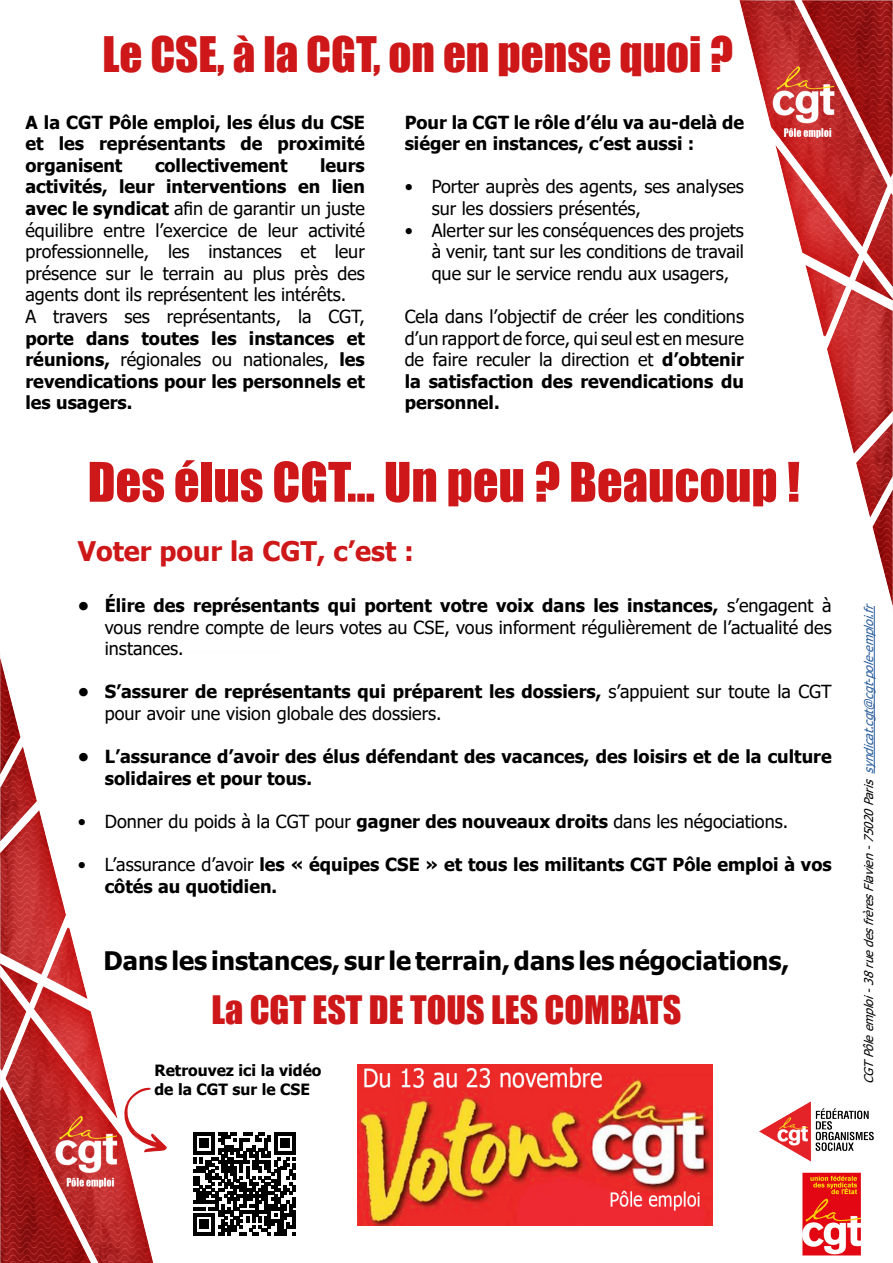
<style>
.page{position:relative;width:893px;height:1263px;background:#fff}
.page>*{position:absolute;margin:0;border:0;box-sizing:border-box;transform-origin:0 0}
.t1{font:50.4px "Impact";color:#cd1719}
.t2{font:45px "Impact";color:#cd1719}
.t3{font:36px "Impact";color:#cd1719}
.t4{font:700 27px "Tahoma";color:#cd1719}
.t5{font:700 25.5px "Tahoma";color:#000}
.t6{font:18px/21.6px "Tahoma";color:#000;text-align:justify}
.t7{font:700 18px/21.6px "Tahoma";color:#000}
.t8{font:700 15.45px "Tahoma";color:#000}
.t9{font:italic 12px "Tahoma";color:#000}
.s1{font-weight:700}
.s2{font-weight:400}
.s3{color:#275b9b}
</style>
<div class="page">
<img style="left:0;top:0;width:893px;height:1263px">
<img style="left:357px;top:1064px;width:356px;height:161px">
<hr style="left:874px;top:606px;width:1px;height:168px;background:#275b9b">
<svg style="left:124px;top:1087px;width:43px;height:65px"></svg>
<svg style="left:193px;top:1132px;width:103px;height:103px"></svg>
<p class="t2" style="left:102px;top:19px;width:632px">Le CSE, à la CGT, on en pense quoi ?</p>
<p class="t7" style="left:26px;top:112px;width:341px;text-align:justify">A la CGT Pôle emploi, les élus du CSE et les représentants de proximité organisent</p>
<p class="t7" style="left:405px;top:112px;width:341px">Pour la CGT le rôle d’élu va au-delà de siéger en instances, c’est aussi :</p>
<p class="t6" style="left:432px;top:177px;width:314px;text-indent:-27px">• Porter auprès des agents, ses analyses sur les dossiers présentés,</p>
<p class="t6" style="left:432px;top:220px;width:314px;text-indent:-27px">• Alerter sur les conséquences des projets à venir, tant sur les conditions de travail que sur le service rendu aux usagers,</p>
<p class="t6" style="left:405px;top:307px;width:341px">Cela dans l’objectif de créer les conditions d’un rapport de force, qui seul est en mesure de faire reculer la direction et <span class="s1">d’obtenir la satisfaction des revendications du personnel.</span></p>
<p class="t6" style="left:26px;top:155px;width:341px;text-indent:295px"><span class="s1">leurs activités, leur interventions en lien avec le syndicat</span> afin de garantir un juste équilibre entre l’exercice de leur activité professionnelle, les instances et leur présence sur le terrain au plus près des agents dont ils représentent les intérêts.</p>
<p class="t7" style="left:26px;top:306px;width:341px;text-align:justify"><span class="s2">A travers ses représentants, la CGT, </span>porte dans toutes les instances et réunions, <span class="s2">régionales ou nationales,</span> les revendications pour les personnels et les usagers.</p>
<p class="t7" style="left:155px;top:155px;width:134px">collectivement</p>
<p class="t1" style="left:88px;top:443px;width:714px">Des élus CGT… Un peu ? Beaucoup !</p>
<p class="t4" style="left:78px;top:532px;width:338px">Voter pour la CGT, c’est :</p>
<p class="t6" style="left:105px;top:596px;width:728px;text-indent:-27px"><span class="s1">• Élire des représentants qui portent votre voix dans les instances,</span> s’engagent à vous rendre compte de leurs votes au CSE, vous informent régulièrement de l’actualité des instances.</p>
<p class="t6" style="left:105px;top:682px;width:728px;text-indent:-27px"><span class="s1">• S’assurer de représentants qui préparent les dossiers,</span> s’appuient sur toute la CGT pour avoir une vision globale des dossiers.</p>
<p class="t7" style="left:105px;top:746px;width:728px;text-indent:-27px">• L’assurance d’avoir des élus défendant des vacances, des loisirs et de la culture solidaires et pour tous.</p>
<p class="t6" style="left:78px;top:812px;width:712px">• Donner du poids à la CGT pour <span class="s1">gagner des nouveaux droits</span> dans les négociations.</p>
<p class="t7" style="left:105px;top:854px;width:728px;text-indent:-27px"><span class="s2">• L’assurance d’avoir</span> les « équipes CSE » et tous les militants CGT Pôle emploi à vos côtés au quotidien.</p>
<p class="t5" style="left:103px;top:943px;width:688px">Dans les instances, sur le terrain, dans les négociations,</p>
<p class="t3" style="left:211px;top:982px;width:471px">La CGT EST DE TOUS LES COMBATS</p>
<p class="t8" style="left:154px;top:1060px;width:168px">Retrouvez ici la vidéo</p>
<p class="t8" style="left:154px;top:1078px;width:157px">de la CGT sur le CSE</p>
<p class="t9" style="left:861px;top:1084px;width:486px;rotate:-90deg">CGTPôleemploi-38ruedesfrèresFlavien-75020Paris <span class="s3">syndicat.cgt@cgt-pole-emploi.fr</span></p>
</div>
